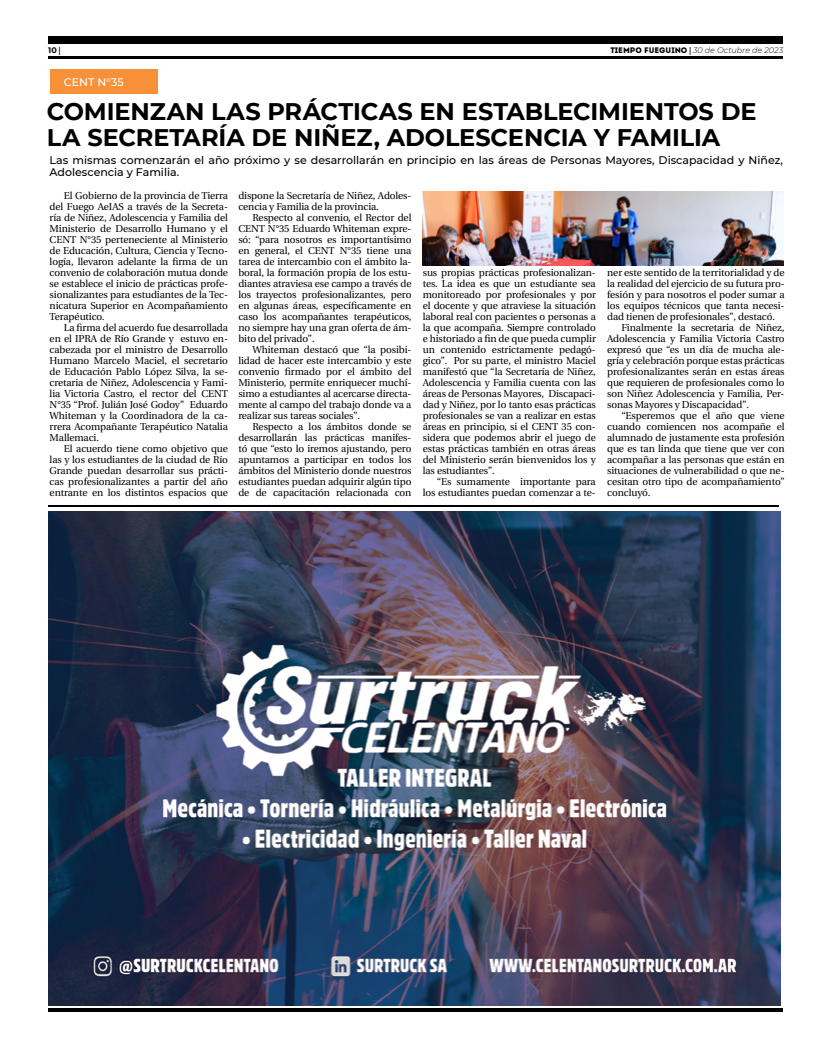
<style>
.page{position:relative;width:820px;height:1049px;background:#fff}
.page>*{position:absolute;margin:0;border:0;box-sizing:border-box;transform-origin:0 0}
.t1{font:700 24px/26px "Montserrat";letter-spacing:-.005em;color:#000}
.t2{font:500 11px/11.5px "Montserrat";color:#000}
.t3{font:500 11px "Montserrat";color:#fff}
.t4{font:10px/11px "Utopia";letter-spacing:-.01em;color:#000;text-align:justify}
.t5{font:italic 300 8px "Montserrat";color:#000}
.t6{font:700 8px "Montserrat";color:#000}
.s1{font-family:"Utopia"}
.s2{font-family:"Intro";font-weight:400;font-style:normal}
.s3{font-family:"Utopia";font-weight:700;font-style:normal}
</style>
<div class="page">
<hr style="left:48px;top:56px;width:734px;height:3px;background:#000">
<div style="left:48px;top:37px;width:734px;height:7px;background:#000"></div>
<hr style="left:48px;top:1008px;width:734px;height:4px;background:#000">
<img style="left:48px;top:512px;width:732px;height:494px">
<div style="left:39px;top:497px;width:748px;height:10px;background:#000;opacity:.48"></div>
<div style="left:50px;top:69px;width:107px;height:25px;background:#f79139"></div>
<img style="left:422px;top:191px;width:360px;height:74px">
<p class="t6" style="left:48px;top:44px;width:14px">10 <span class="s1">|</span></p>
<p class="t5" style="left:610px;top:45px;width:174px"><span class="s2">TIEMPO FUEGUINO</span> <span class="s3">|</span> 30 de Octubre de 2023</p>
<p class="t3" style="left:64px;top:74px;width:61px">CENT N°35</p>
<h1 class="t1" style="left:47px;top:97px;width:711px">COMIENZAN LAS PRÁCTICAS EN ESTABLECIMIENTOS DE<br>LA SECRETARÍA DE NIÑEZ, ADOLESCENCIA Y FAMILIA</h1>
<p class="t2" style="left:50px;top:154px;width:734px">Las mismas comenzarán el año próximo y se desarrollarán en principio en las áreas de Personas Mayores, Discapacidad y Niñez,<br>Adolescencia y Familia.</p>
<p class="t4" style="left:238px;top:191px;width:174px">dispone la Secretaría de Niñez, Adoles&shy;cencia y Familia de la provincia.</p>
<p class="t4" style="left:238px;top:213px;width:174px;text-indent:14px">Respecto al convenio, el Rector del CENT N°35 Eduardo Whiteman expre&shy;só: “para nosotros es importantísimo en general, el CENT N°35 tiene una tarea de intercambio con el ámbito la&shy;boral, la formación propia de los estu&shy;diantes atraviesa ese campo a través de los trayectos profesionalizantes, pero en algunas áreas, específicamente en caso los acompañantes terapéuticos, no siempre hay una gran oferta de ám&shy;bito del privado”.</p>
<p class="t4" style="left:238px;top:345px;width:175px;text-indent:14px">Whiteman destacó que “la posibi&shy;lidad de hacer este intercambio y este convenio firmado por el ámbito del Ministerio, permite enriquecer muchí&shy;simo a estudiantes al acercarse directa&shy;mente al campo del trabajo donde va a realizar sus tareas sociales”.</p>
<p class="t4" style="left:238px;top:422px;width:175px;text-indent:14px">Respecto a los ámbitos donde se desarrollarán las prácticas manifes&shy;tó que “esto lo iremos ajustando, pero apuntamos a participar en todos los ámbitos del Ministerio donde nuestros estudiantes puedan adquirir algún tipo de de capacitación relacionada con</p>
<p class="t4" style="left:50px;top:191px;width:180px;text-indent:14px">El Gobierno de la provincia de Tierra del Fuego AeIAS a través de la Secreta&shy;ría de Niñez, Adolescencia y Familia del Ministerio de Desarrollo Humano y el CENT N°35 perteneciente al Ministerio de Educación, Cultura, Ciencia y Tecno&shy;logía, llevaron adelante la firma de un convenio de colaboración mutua donde se establece el inicio de prácticas profe&shy;sionalizantes para estudiantes de la Tec&shy;nicatura Superior en Acompañamiento Terapéutico.</p>
<p class="t4" style="left:50px;top:323px;width:180px;text-indent:14px">La firma del acuerdo fue desarrollada en el IPRA de Río Grande y estuvo en&shy;cabezada por el ministro de Desarrollo Humano Marcelo Maciel, el secretario de Educación Pablo López Silva, la se&shy;cretaria de Niñez, Adolescencia y Fami&shy;lia Victoria Castro, el rector del CENT N°35 “Prof. Julián José Godoy” Eduardo Whiteman y la Coordinadora de la ca&shy;rrera Acompañante Terapéutico Natalia Mallemaci.</p>
<p class="t4" style="left:50px;top:444px;width:180px;text-indent:14px">El acuerdo tiene como objetivo que las y los estudiantes de la ciudad de Río Grande puedan desarrollar sus prácti&shy;cas profesionalizantes a partir del año entrante en los distintos espacios que</p>
<p class="t4" style="left:422px;top:268px;width:174px">sus propias prácticas profesionalizan&shy;tes. La idea es que un estudiante sea monitoreado por profesionales y por el docente y que atraviese la situación laboral real con pacientes o personas a la que acompaña. Siempre controlado e historiado a fin de que pueda cumplir un contenido estrictamente pedagó&shy;gico”. Por su parte, el ministro Maciel manifestó que “la Secretaría de Niñez, Adolescencia y Familia cuenta con las áreas de Personas Mayores, Discapaci&shy;dad y Niñez, por lo tanto esas prácticas profesionales se van a realizar en estas áreas en principio, si el CENT 35 con&shy;sidera que podemos abrir el juego de estas prácticas también en otras áreas del Ministerio serán bienvenidos los y las estudiantes”.</p>
<p class="t4" style="left:422px;top:477px;width:174px;text-align:right">“Es sumamente importante para los estudiantes puedan comenzar a te-</p>
<p class="t4" style="left:607px;top:268px;width:179px">ner este sentido de la territorialidad y de</p>
<p class="t4" style="left:607px;top:279px;width:179px">la realidad del ejercicio de su futura pro-</p>
<p class="t4" style="left:607px;top:290px;width:179px">fesión y para nosotros el poder sumar a</p>
<p class="t4" style="left:607px;top:301px;width:179px">los equipos técnicos que tanta necesi-</p>
<p class="t4" style="left:607px;top:312px;width:169px">dad tienen de profesionales”, destacó.</p>
<p class="t4" style="left:621px;top:323px;width:165px">Finalmente la secretaria de Niñez,</p>
<p class="t4" style="left:607px;top:334px;width:179px">Adolescencia y Familia Victoria Castro</p>
<p class="t4" style="left:607px;top:345px;width:179px">expresó que “es un día de mucha ale-</p>
<p class="t4" style="left:607px;top:356px;width:179px">gría y celebración porque estas prácticas</p>
<p class="t4" style="left:607px;top:367px;width:179px">profesionalizantes serán en estas áreas</p>
<p class="t4" style="left:607px;top:378px;width:179px">que requieren de profesionales como lo</p>
<p class="t4" style="left:607px;top:389px;width:179px">son Niñez Adolescencia y Familia, Per-</p>
<p class="t4" style="left:607px;top:400px;width:143px">sonas Mayores y Discapacidad”.</p>
<p class="t4" style="left:621px;top:411px;width:165px">“Esperemos que el año que viene</p>
<p class="t4" style="left:607px;top:422px;width:179px">cuando comiencen nos acompañe el</p>
<p class="t4" style="left:607px;top:433px;width:179px">alumnado de justamente esta profesión</p>
<p class="t4" style="left:607px;top:444px;width:179px">que es tan linda que tiene que ver con</p>
<p class="t4" style="left:607px;top:455px;width:179px">acompañar a las personas que están en</p>
<p class="t4" style="left:607px;top:466px;width:179px">situaciones de vulnerabilidad o que ne-</p>
<p class="t4" style="left:607px;top:477px;width:179px">cesitan otro tipo de acompañamiento”</p>
<p class="t4" style="left:607px;top:488px;width:45px">concluyó.</p>
</div>
